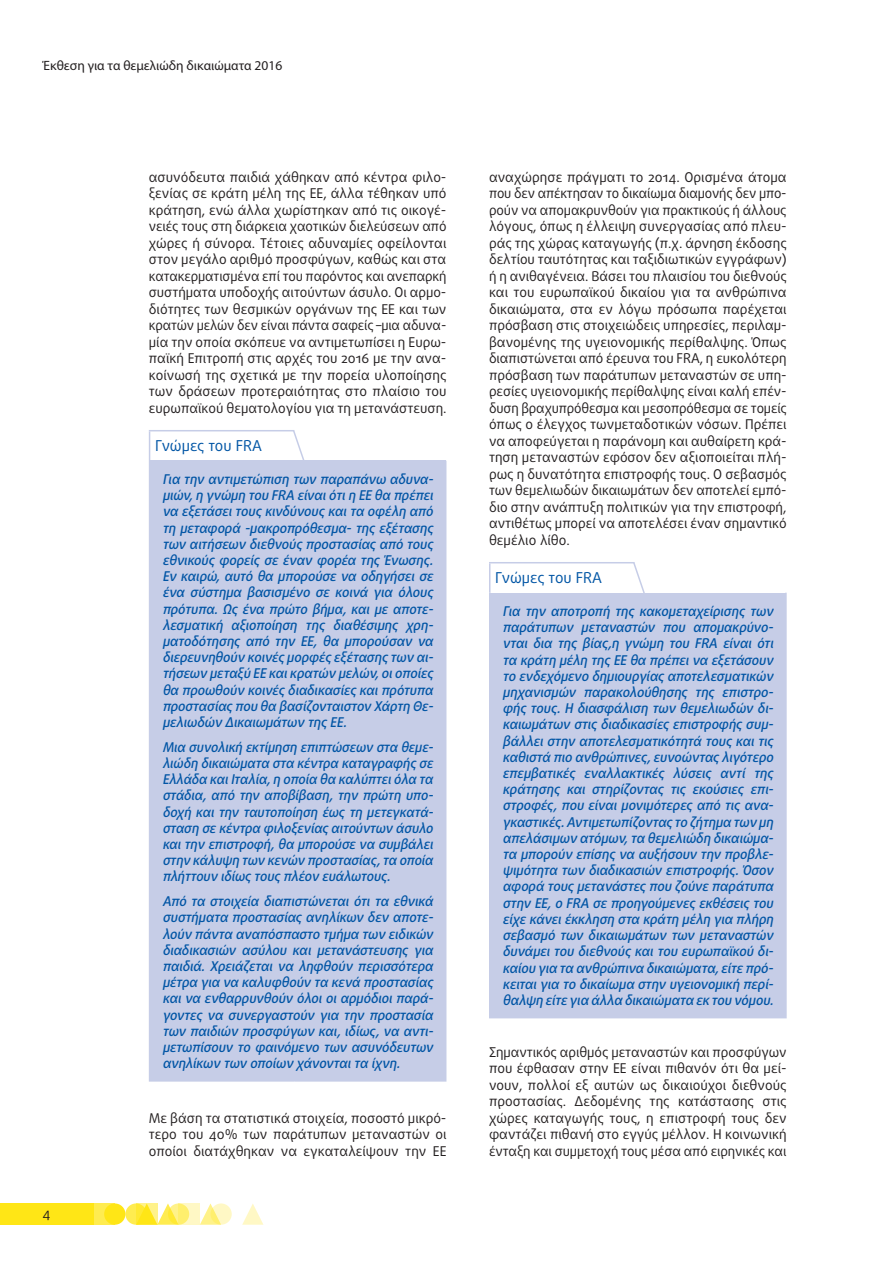
<style>
.page{position:relative;width:893px;height:1263px;background:#fff}
.page>*{position:absolute;margin:0;border:0;box-sizing:border-box;transform-origin:0 0}
.opinion_header{font:15px "Daxline Pro";color:#0155a5}
.opinion_text{font:italic 500 13.5px/16.2px "Daxline Pro";color:#0155a5;text-align:justify}
.body_text{font:13.5px/16.5px "Daxline Pro";color:#231f20;text-align:justify}
.opinion_text-2{font:italic 500 13.5px/16.2px "Daxline Pro";color:#0155a5;text-align:justify;scale:.96 1}
.t1{font:13.5px "Myriad Pro";color:#231f20}
</style>
<div class="page">
<svg style="left:125px;top:1203px;width:22px;height:22px"></svg>
<div style="left:94px;top:1203px;width:21px;height:22px;background:#ffec50"></div>
<div style="left:0;top:1203px;width:94px;height:22px;background:#ffe616"></div>
<svg style="left:200px;top:1203px;width:18px;height:22px"></svg>
<svg style="left:242px;top:1204px;width:21px;height:21px"></svg>
<div style="left:104px;top:1203px;width:21px;height:22px;background:#ffe616;border-radius:50%"></div>
<svg style="left:157px;top:1203px;width:18px;height:22px"></svg>
<svg style="left:168px;top:1203px;width:21px;height:22px"></svg>
<svg style="left:210px;top:1203px;width:22px;height:22px"></svg>
<svg style="left:136px;top:1203px;width:21px;height:22px"></svg>
<svg style="left:179px;top:1203px;width:21px;height:22px"></svg>
<div style="left:150px;top:461px;width:296px;height:620px;background:#c6cde7"></div>
<hr style="left:149px;top:461px;width:1px;height:619px;background:#c6cde7">
<hr style="left:149px;top:1080px;width:145px;height:1px;background:#c6cde7">
<hr style="left:149px;top:430px;width:145px;height:1px;background:#c6cde7">
<hr style="left:149px;top:431px;width:1px;height:30px;background:#c6cde7">
<div style="left:490px;top:593px;width:296px;height:425px;background:#c6cde7"></div>
<hr style="left:785px;top:593px;width:2px;height:424px;background:#c6cde7">
<hr style="left:489px;top:593px;width:1px;height:424px;background:#c6cde7">
<hr style="left:489px;top:1017px;width:145px;height:1px;background:#c6cde7">
<hr style="left:634px;top:1017px;width:153px;height:1px;background:#c6cde7">
<hr style="left:489px;top:562px;width:145px;height:1px;background:#c6cde7">
<hr style="left:489px;top:563px;width:1px;height:30px;background:#c6cde7">
<svg style="left:292px;top:430px;width:14px;height:31px"></svg>
<svg style="left:632px;top:562px;width:13px;height:31px"></svg>
<p class="t1" style="left:43px;top:57px;width:241px">Έκθεση για τα θεμελιώδη δικαιώματα 2016</p>
<p class="body_text" style="left:149px;top:169px;width:299px">ασυνόδευτα παιδιά χάθηκαν από κέντρα φιλο&shy;ξενίας σε κράτη μέλη της ΕΕ, άλλα τέθηκαν υπό κράτηση, ενώ άλλα χωρίστηκαν από τις οικογέ&shy;νειές τους στη διάρκεια χαοτικών διελεύσεων από χώρες ή σύνορα. Τέτοιες αδυναμίες οφείλονται στον μεγάλο αριθμό προσφύγων, καθώς και στα κατακερματισμένα επί του παρόντος και ανεπαρκή συστήματα υποδοχής αιτούντων άσυλο. Οι αρμο&shy;διότητες των θεσμικών οργάνων της ΕΕ και των κρατών μελών δεν είναι πάντα σαφείς –μια αδυνα&shy;μία την οποία σκόπευε να αντιμετωπίσει η Ευρω&shy;παϊκή Επιτροπή στις αρχές του 2016 με την ανα&shy;κοίνωσή της σχετικά με την πορεία υλοποίησης των δράσεων προτεραιότητας στο πλαίσιο του ευρωπαϊκού θεματολογίου για τη μετανάστευση.</p>
<p class="opinion_header" style="left:155px;top:436px;width:108px">Γνώμες του FRA</p>
<p class="opinion_text" style="left:162px;top:471px;width:275px">Για την αντιμετώπιση των παραπάνω αδυνα&shy;μιών,η γνώμη του FRA είναιότιη ΕΕ θα πρέπει να εξετάσειτους κινδύνους καιτα οφέλη από τη μεταφορά -μακροπρόθεσμα- της εξέτασης των αιτήσεων διεθνούς προστασίας από τους εθνικούς φορείς σε έναν φορέα της Ένωσης.<br>Εν καιρώ, αυτό θα μπορούσε να οδηγήσει σε ένα σύστημα βασισμένο σε κοινά για όλους πρότυπα. Ως ένα πρώτο βήμα, και με αποτε&shy;λεσματική αξιοποίηση της διαθέσιμης χρη&shy;ματοδότησης από την ΕΕ, θα μπορούσαν να διερευνηθούν κοινές μορφές εξέτασης των αι&shy;τήσεων μεταξύ ΕΕ καικρατών μελών,οιοποίες θα προωθούν κοινές διαδικασίες καιπρότυπα προστασίας που θα βασίζονταιστον Χάρτη Θε&shy;μελιωδών Δικαιωμάτων της ΕΕ.</p>
<p class="opinion_text-2" style="left:162px;top:739px;width:287px">Μια συνολική εκτίμηση επιπτώσεων στα θεμε&shy;λιώδη δικαιώματα στα κέντρα καταγραφήςσε Ελλάδα καιΙταλία,η οποία θα καλύπτειόλα τα στάδια, από την αποβίβαση, την πρώτη υπο&shy;δοχή και την ταυτοποίηση έως τη μετεγκατά&shy;σταση σε κέντρα φιλοξενίαςαιτούντων άσυλο καιτην επιστροφή,θα μπορούσε να συμβάλει στην κάλυψη των κενών προστασίας,τα οποία πλήττουν ιδίωςτουςπλέον ευάλωτους.</p>
<p class="opinion_text" style="left:162px;top:893px;width:275px">Από τα στοιχεία διαπιστώνεται ότι τα εθνικά συστήματα προστασίας ανηλίκων δεν αποτε&shy;λούν πάντα αναπόσπαστο τμήμα των ειδικών διαδικασιών ασύλου και μετανάστευσης για παιδιά. Χρειάζεται να ληφθούν περισσότερα μέτρα για να καλυφθούν τα κενά προστασίας καινα ενθαρρυνθούν όλοιοιαρμόδιοιπαρά&shy;γοντες να συνεργαστούν για την προστασία των παιδιών προσφύγων και, ιδίως, να αντι&shy;μετωπίσουν το φαινόμενο των ασυνόδευτων ανηλίκων των οποίων χάνονταιτα ίχνη.</p>
<p class="body_text" style="left:43px;top:1205px;width:9px">4</p>
<p class="body_text" style="left:149px;top:1109px;width:299px">Με βάση τα στατιστικά στοιχεία, ποσοστό μικρό&shy;τερο του 40% των παράτυπων μεταναστών οι οποίοι διατάχθηκαν να εγκαταλείψουν την ΕΕ</p>
<p class="body_text" style="left:489px;top:169px;width:299px">αναχώρησε πράγματι το 2014. Ορισμένα άτομα που δεν απέκτησαν το δικαίωμα διαμονής δεν μπο&shy;ρούν να απομακρυνθούν για πρακτικούς ή άλλους λόγους, όπως η έλλειψη συνεργασίας από πλευ&shy;ράς της χώρας καταγωγής (π.χ. άρνηση έκδοσης δελτίου ταυτότητας και ταξιδιωτικών εγγράφων) ή η ανιθαγένεια. Βάσει του πλαισίου του διεθνούς και του ευρωπαϊκού δικαίου για τα ανθρώπινα δικαιώματα, στα εν λόγω πρόσωπα παρέχεται πρόσβαση στις στοιχειώδεις υπηρεσίες, περιλαμ&shy;βανομένης της υγειονομικής περίθαλψης. Όπως διαπιστώνεται από έρευνα του FRA, η ευκολότερη πρόσβαση των παράτυπων μεταναστών σε υπη&shy;ρεσίες υγειονομικής περίθαλψης είναι καλή επέν&shy;δυση βραχυπρόθεσμα και μεσοπρόθεσμα σε τομείς όπως ο έλεγχος τωνμεταδοτικών νόσων. Πρέπει να αποφεύγεται η παράνομη και αυθαίρετη κρά&shy;τηση μεταναστών εφόσον δεν αξιοποιείται πλή&shy;ρως η δυνατότητα επιστροφής τους. Ο σεβασμός των θεμελιωδών δικαιωμάτων δεν αποτελεί εμπό&shy;διο στην ανάπτυξη πολιτικών για την επιστροφή, αντιθέτως μπορεί να αποτελέσει έναν σημαντικό θεμέλιο λίθο.</p>
<p class="opinion_header" style="left:495px;top:568px;width:108px">Γνώμες του FRA</p>
<p class="opinion_text" style="left:502px;top:603px;width:275px">Για την αποτροπή της κακομεταχείρισης των παράτυπων μεταναστών που απομακρύνο&shy;νται δια της βίας,η γνώμη του FRA είναι ότι τα κράτη μέλη της ΕΕ θα πρέπεινα εξετάσουν το ενδεχόμενο δημιουργίας αποτελεσματικών μηχανισμών παρακολούθησης της επιστρο&shy;φής τους. Η διασφάλιση των θεμελιωδών δι&shy;καιωμάτων στις διαδικασίες επιστροφής συμ&shy;βάλλειστην αποτελεσματικότητά τους καιτις καθιστά πιο ανθρώπινες,ευνοώντας λιγότερο επεμβατικές εναλλακτικές λύσεις αντί της κράτησης και στηρίζοντας τις εκούσιες επι&shy;στροφές, που είναι μονιμότερες από τις ανα&shy;γκαστικές.Αντιμετωπίζοντας το ζήτημα των µη απελάσιµων ατόµων,τα θεμελιώδη δικαιώμα&shy;τα μπορούν επίσης να αυξήσουν την προβλε&shy;ψιμότητα των διαδικασιών επιστροφής.Όσον αφορά τους μετανάστες που ζούνε παράτυπα στην ΕΕ,ο FRA σε προηγούμενες εκθέσεις του είχε κάνειέκκληση στα κράτη μέλη για πλήρη σεβασμό των δικαιωμάτων των μεταναστών δυνάμει του διεθνούς και του ευρωπαϊκού δι&shy;καίου για τα ανθρώπινα δικαιώματα,είτε πρό&shy;κειταιγια το δικαίωμα στην υγειονομική περί&shy;θαλψη είτε για άλλα δικαιώματα εκ του νόμου.</p>
<p class="body_text" style="left:489px;top:1043px;width:299px">Σημαντικός αριθμός μεταναστών και προσφύγων που έφθασαν στην ΕΕ είναι πιθανόν ότι θα μεί&shy;νουν, πολλοί εξ αυτών ως δικαιούχοι διεθνούς προστασίας. Δεδομένης της κατάστασης στις χώρες καταγωγής τους, η επιστροφή τους δεν φαντάζει πιθανή στο εγγύς μέλλον. Η κοινωνική ένταξη και συμμετοχή τους μέσα από ειρηνικές και</p>
</div>
